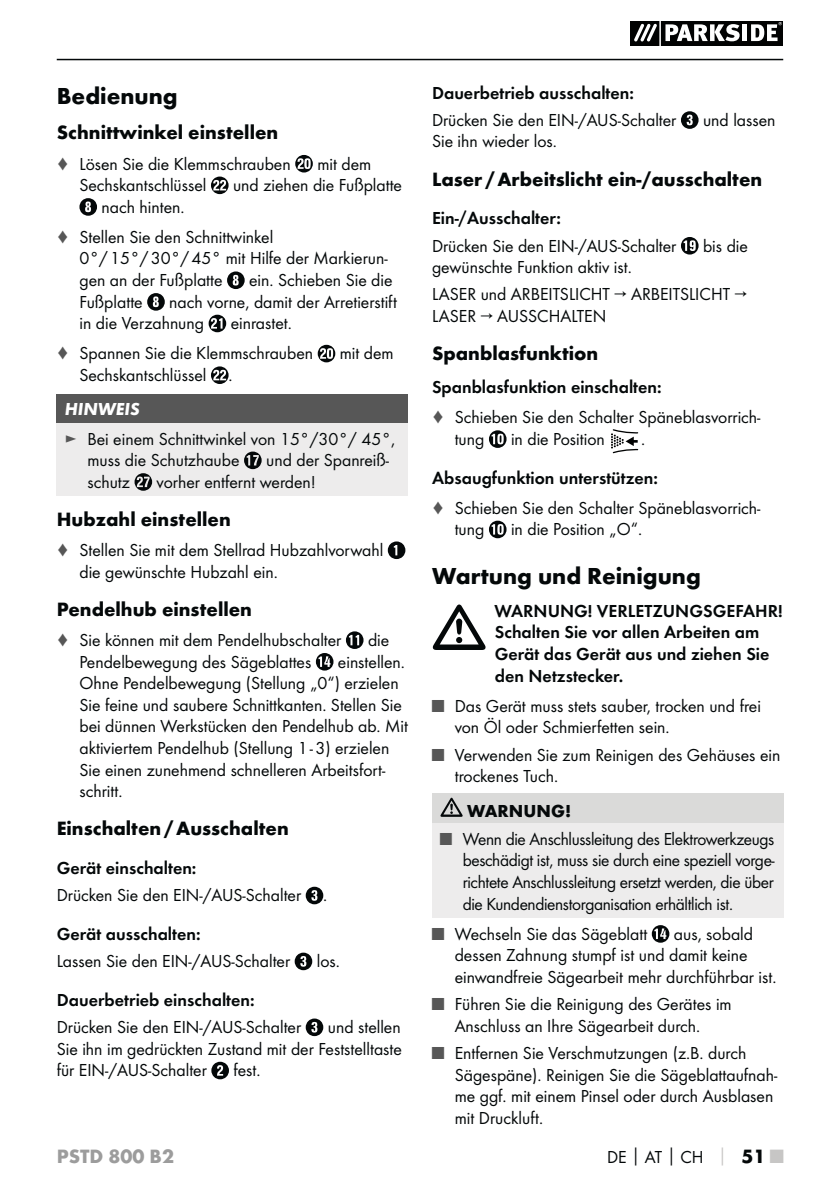
<style>
.page{position:relative;width:840px;height:1191px;background:#fff}
.page>*{position:absolute;margin:0;border:0;box-sizing:border-box;transform-origin:0 0}
.t1{font:700 24px "Futura";color:#040809}
.t2{font:700 20px "Futura";color:#040809}
.t3{font:700 20px "Futura";color:#9c9c9c}
.t4{font:18px/21.6px "Futura Boo";color:#040809}
.t5{font:18px/21.6px "Futura Dem";color:#040809}
.t6{font:700 18px "Futura";color:#040809}
.t7{font:italic 700 18px "Futura";color:#fff}
.s1{color:#575757}
.s2{font-family:"Futura";font-weight:700}
.s3{font-family:"Futura";font-weight:700;color:#c7c6c5}
.s4{font-family:"Futura";font-weight:700;font-size:20px}
.s5{font-family:"Futura";font-weight:700;font-size:20px;color:#c7c6c5}
</style>
<div class="page">
<hr style="left:57px;top:59px;width:725px;height:1px;background:#040809">
<svg style="left:630px;top:21px;width:152px;height:24px"></svg>
<svg style="left:295px;top:155px;width:17px;height:17px"></svg>
<svg style="left:211px;top:176px;width:17px;height:18px"></svg>
<svg style="left:79px;top:198px;width:18px;height:18px"></svg>
<svg style="left:227px;top:271px;width:17px;height:18px"></svg>
<svg style="left:147px;top:293px;width:18px;height:18px"></svg>
<svg style="left:208px;top:315px;width:18px;height:17px"></svg>
<svg style="left:317px;top:345px;width:18px;height:17px"></svg>
<svg style="left:211px;top:366px;width:17px;height:18px"></svg>
<div style="left:57px;top:395px;width:351px;height:28px;background:#575757"></div>
<div style="left:57px;top:423px;width:351px;height:73px;background:#edecec"></div>
<svg style="left:244px;top:451px;width:17px;height:18px"></svg>
<svg style="left:134px;top:473px;width:18px;height:18px"></svg>
<svg style="left:387px;top:541px;width:18px;height:18px"></svg>
<svg style="left:346px;top:631px;width:17px;height:18px"></svg>
<svg style="left:316px;top:653px;width:17px;height:17px"></svg>
<svg style="left:305px;top:886px;width:18px;height:18px"></svg>
<svg style="left:294px;top:952px;width:18px;height:18px"></svg>
<svg style="left:305px;top:1018px;width:18px;height:18px"></svg>
<svg style="left:211px;top:1061px;width:18px;height:18px"></svg>
<svg style="left:681px;top:111px;width:17px;height:18px"></svg>
<svg style="left:681px;top:237px;width:17px;height:17px"></svg>
<svg style="left:489px;top:430px;width:17px;height:18px"></svg>
<svg style="left:611px;top:429px;width:27px;height:25px"></svg>
<svg style="left:489px;top:520px;width:17px;height:18px"></svg>
<div style="left:432px;top:793px;width:350px;height:30px;background:#dadad9"></div>
<div style="left:432px;top:823px;width:350px;height:94px;background:#edecec"></div>
<svg style="left:440px;top:797px;width:22px;height:20px"></svg>
<svg style="left:651px;top:925px;width:18px;height:17px"></svg>
<svg style="left:432px;top:604px;width:53px;height:46px"></svg>
<h1 class="t1" style="left:57px;top:87px;width:122px">Bedienung</h1>
<p class="t2" style="left:57px;top:125px;width:223px">Schnittwinkel einstellen</p>
<p class="t4" style="left:57px;top:154px;width:235px"><span class="s1">♦</span> Lösen Sie die Klemmschrauben</p>
<p class="t4" style="left:317px;top:154px;width:55px">mit dem</p>
<p class="t4" style="left:79px;top:175px;width:128px">Sechs kantschlüssel</p>
<p class="t4" style="left:233px;top:175px;width:170px">und ziehen die Fußplatte</p>
<p class="t4" style="left:57px;top:193px;width:218px;line-height:30px;text-indent:45px">nach hinten.<br><span class="s1">♦</span> Stellen Sie den Schnittwinkel</p>
<p class="t4" style="left:79px;top:249px;width:309px">0°/ 15°/ 30°/ 45° mit Hilfe der Markierun&shy;gen an der Fußplatte</p>
<p class="t4" style="left:249px;top:270px;width:145px">ein. Schieben Sie die</p>
<p class="t4" style="left:79px;top:292px;width:65px">Fußplatte</p>
<p class="t4" style="left:79px;top:292px;width:319px;text-indent:90px">nach vorne, damit der Arretierstift in die Verzahnung</p>
<p class="t4" style="left:57px;top:309px;width:258px;line-height:30px;text-indent:174px">einrastet.<br><span class="s1">♦</span> Spannen Sie die Klemmschrauben</p>
<p class="t4" style="left:339px;top:343px;width:55px">mit dem</p>
<p class="t4" style="left:79px;top:365px;width:155px">Sechskantschlüssel .</p>
<p class="t7" style="left:65px;top:402px;width:76px">HINWEIS</p>
<p class="t4" style="left:87px;top:429px;width:309px;text-indent:-23px"><span class="s1">►</span> Bei einem Schnittwinkel von 15°/30°/ 45°, muss die Schutzhaube</p>
<p class="t4" style="left:266px;top:450px;width:124px">und der Spanreiß-</p>
<p class="t4" style="left:87px;top:472px;width:44px">schutz</p>
<p class="t4" style="left:156px;top:472px;width:161px">vorher entfernt werden!</p>
<p class="t2" style="left:57px;top:511px;width:175px">Hubzahl einstellen</p>
<p class="t4" style="left:79px;top:540px;width:305px;text-indent:-23px"><span class="s1">♦</span> Stellen Sie mit dem Stellrad Hubzahlvorwahl die gewünschte Hubzahl ein.</p>
<p class="t2" style="left:57px;top:601px;width:197px">Pendelhub einstellen</p>
<p class="t4" style="left:57px;top:630px;width:286px"><span class="s1">♦</span> Sie können mit dem Pendelhubschalter</p>
<p class="t4" style="left:368px;top:630px;width:23px">die</p>
<p class="t4" style="left:79px;top:651px;width:233px">Pendelbewegung des Sägeblattes</p>
<p class="t4" style="left:79px;top:651px;width:330px;text-indent:258px">einstellen.<br>Ohne Pendelbewegung (Stellung „0“) erzielen Sie feine und saubere Schnittkanten. Stellen Sie bei dünnen Werkstücken den Pendelhub ab. Mit aktiviertem Pendelhub (Stellung 1 - 3) erzielen Sie einen zunehmend schnelleren Arbeitsfort&shy;schritt.</p>
<p class="t2" style="left:57px;top:821px;width:233px">Einschalten / Ausschalten</p>
<p class="t5" style="left:57px;top:858px;width:141px">Gerät einschalten:</p>
<p class="t4" style="left:57px;top:885px;width:272px">Drücken Sie den EIN-/AUS-Schalter .</p>
<p class="t5" style="left:57px;top:924px;width:145px">Gerät ausschalten:</p>
<p class="t4" style="left:57px;top:951px;width:235px">Lassen Sie den EIN-/AUS-Schalter</p>
<p class="t4" style="left:316px;top:951px;width:25px">los.</p>
<p class="t5" style="left:57px;top:990px;width:199px">Dauerbetrieb einschalten:</p>
<p class="t4" style="left:57px;top:1017px;width:246px">Drücken Sie den EIN-/AUS-Schalter</p>
<p class="t4" style="left:57px;top:1017px;width:346px;text-align:justify;text-indent:271px">und stellen Sie ihn im gedrückten Zustand mit der Feststelltaste für EIN-/AUS-Schalter</p>
<p class="t4" style="left:233px;top:1060px;width:29px">fest.</p>
<p class="t5" style="left:432px;top:83px;width:203px">Dauerbetrieb ausschalten:</p>
<p class="t4" style="left:432px;top:110px;width:246px">Drücken Sie den EIN-/AUS-Schalter</p>
<p class="t4" style="left:702px;top:110px;width:74px">und lassen</p>
<p class="t4" style="left:432px;top:132px;width:126px">Sie ihn wieder los.</p>
<p class="t2" style="left:432px;top:171px;width:331px">Laser / Arbeitslicht ein-/ausschalten</p>
<p class="t5" style="left:432px;top:208px;width:130px">Ein-/Ausschalter:</p>
<p class="t4" style="left:432px;top:236px;width:246px">Drücken Sie den EIN-/AUS-Schalter</p>
<p class="t4" style="left:702px;top:236px;width:46px">bis die</p>
<p class="t4" style="left:432px;top:254px;width:316px;line-height:27.2px">gewünschte Funktion aktiv ist.<br>LASER und ARBEITSLICHT → ARBEITSLICHT →</p>
<p class="t4" style="left:432px;top:306px;width:176px">LASER → AUSSCHALTEN</p>
<p class="t2" style="left:432px;top:346px;width:168px">Spanblasfunktion</p>
<p class="t5" style="left:432px;top:377px;width:231px">Spanblasfunktion einschalten:</p>
<p class="t4" style="left:454px;top:407px;width:307px;text-indent:-23px"><span class="s1">♦</span> Schieben Sie den Schalter Späneblasvorrich&shy;tung</p>
<p class="t4" style="left:510px;top:429px;width:95px">in die Position</p>
<p class="t4" style="left:640px;top:429px;width:6px">.</p>
<p class="t5" style="left:432px;top:468px;width:227px">Absaugfunktion unterstützen:</p>
<p class="t4" style="left:454px;top:498px;width:307px;text-indent:-23px"><span class="s1">♦</span> Schieben Sie den Schalter Späneblasvorrich&shy;tung</p>
<p class="t4" style="left:510px;top:519px;width:132px">in die Position „O“.</p>
<h1 class="t1" style="left:432px;top:566px;width:270px">Wartung und Reinigung</h1>
<p class="t5" style="left:494px;top:601px;width:289px">WARNUNG! VERLETZUNGSGEFAHR!<br>Schalten Sie vor allen Arbeiten am<br>Gerät das Gerät aus und ziehen Sie den Netzstecker.</p>
<p class="t4" style="left:454px;top:696px;width:307px;text-indent:-23px"><span class="s1">■</span> Das Gerät muss stets sauber, trocken und frei von Öl oder Schmierfetten sein.</p>
<p class="t4" style="left:454px;top:745px;width:327px;text-indent:-23px"><span class="s1">■</span> Verwenden Sie zum Reinigen des Gehäuses ein trockenes Tuch.</p>
<p class="t6" style="left:467px;top:803px;width:105px">WARNUNG!</p>
<p class="t4" style="left:462px;top:829px;width:313px;text-align:justify;text-indent:-23px"><span class="s1">■</span> Wenn die Anschlussleitung des Elektrowerkzeugs beschädigt ist, muss sie durch eine speziell vorge&shy;richtete Anschlussleitung ersetzt werden, die über die Kundendienstorganisation erhältlich ist.</p>
<p class="t4" style="left:432px;top:924px;width:217px"><span class="s1">■</span> Wechseln Sie das Sägeblatt</p>
<p class="t4" style="left:454px;top:924px;width:323px;text-indent:219px">aus, sobald dessen Zahnung stumpf ist und damit keine einwandfreie Sägearbeit mehr durchführbar ist.</p>
<p class="t4" style="left:432px;top:994px;width:301px;text-align:center"><span class="s1">■</span> Führen Sie die Reinigung des Gerätes im<br>Anschluss an Ihre Sägearbeit durch.</p>
<p class="t4" style="left:454px;top:1043px;width:324px;text-indent:-23px"><span class="s1">■</span> Entfernen Sie Verschmutzungen (z.B. durch Säge späne). Reinigen Sie die Sägeblattaufnah&shy;me ggf. mit einem Pinsel oder durch Ausblasen mit Druckluft.</p>
<p class="t3" style="left:57px;top:1148px;width:119px">PSTD 800 B2</p>
<p class="t4" style="left:606px;top:1146px;width:178px">DE<span class="s2">│</span>AT<span class="s2">│</span>CH <span class="s3">│</span> <span class="s4">51</span> <span class="s5">■</span></p>
</div>
